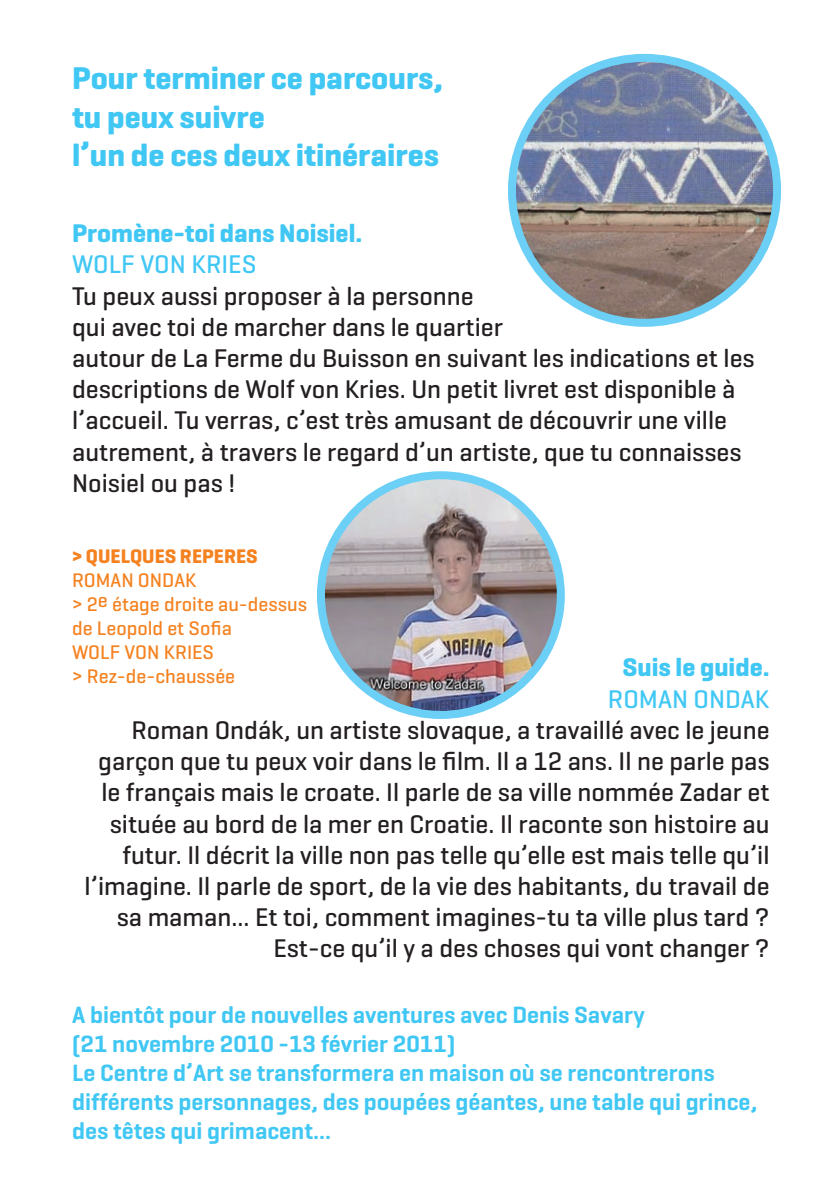
<style>
.page{position:relative;width:840px;height:1191px;background:#fff}
.page>*{position:absolute;margin:0;border:0;box-sizing:border-box;transform-origin:0 0}
.t1{font:700 32px/38.4px "Geogrotesque";color:#40c7f4}
.t2{font:500 26px/31.2px "Geogrotesque";color:#231f20;text-align:right}
.t3{font:700 26px "Geogrotesque";color:#40c7f4}
.t4{font:500 26px "Geogrotesque";color:#40c7f4}
.t5{font:600 24px/28.8px "Geogrotesque";color:#40c7f4}
.t6{font:500 20px/24px "Geogrotesque";color:#f58220}
.t7{font:700 20px "Geogrotesque";color:#f58220}
</style>
<div class="page">
<img style="left:511px;top:58px;width:265px;height:265px;border-radius:132px">
<div style="left:507px;top:54px;width:273px;height:273px;border:8px solid #6bcff6;border-radius:50%"></div>
<img style="left:321px;top:475px;width:239px;height:240px">
<div style="left:317px;top:471px;width:247px;height:248px;border:8px solid #6bcff6;border-radius:50%"></div>
<p class="t1" style="left:72px;top:59px;width:372px">Pour terminer ce parcours, tu peux suivre<br>l’un de ces deux itinéraires</p>
<p class="t3" style="left:72px;top:219px;width:291px">Promène-toi dans Noisiel.</p>
<p class="t4" style="left:72px;top:250px;width:186px">WOLF VON KRIES</p>
<p class="t2" style="left:72px;top:280px;width:683px;text-align:left">Tu peux aussi proposer à la personne<br>qui avec toi de marcher dans le quartier<br>autour de La Ferme du Buisson en suivant les indications et les descriptions de Wolf von Kries. Un petit livret est disponible à l’accueil. Tu verras, c’est très amusant de découvrir une ville autrement, à travers le regard d’un artiste, que tu connaisses Noisiel ou pas !</p>
<p class="t7" style="left:72px;top:545px;width:187px">&gt; QUELQUES REPERES</p>
<p class="t6" style="left:72px;top:569px;width:236px">ROMAN ONDAK<br>&gt; 2e étage droite au-dessus de Leopold et Sofia<br>WOLF VON KRIES<br>&gt; Rez-de-chaussée</p>
<p class="t3" style="left:622px;top:653px;width:148px">Suis le guide.</p>
<p class="t4" style="left:607px;top:684px;width:163px">ROMAN ONDAK</p>
<p class="t2" style="left:85px;top:714px;width:686px">Roman Ondák, un artiste slovaque, a travaillé avec le jeune garçon que tu peux voir dans le film. Il a 12 ans. Il ne parle pas le français mais le croate. Il parle de sa ville nommée Zadar et située au bord de la mer en Croatie. Il raconte son histoire au futur. Il décrit la ville non pas telle qu’elle est mais telle qu’il l’imagine. Il parle de sport, de la vie des habitants, du travail de sa maman... Et toi, comment imagines-tu ta ville plus tard ?<br>Est-ce qu’il y a des choses qui vont changer ?</p>
<p class="t5" style="left:72px;top:1000px;width:686px">A bientôt pour de nouvelles aventures avec Denis Savary<br>(21 novembre 2010 -13 février 2011)<br>Le Centre d’Art se transformera en maison où se rencontrerons différents personnages, des poupées géantes, une table qui grince, des têtes qui grimacent...</p>
</div>
